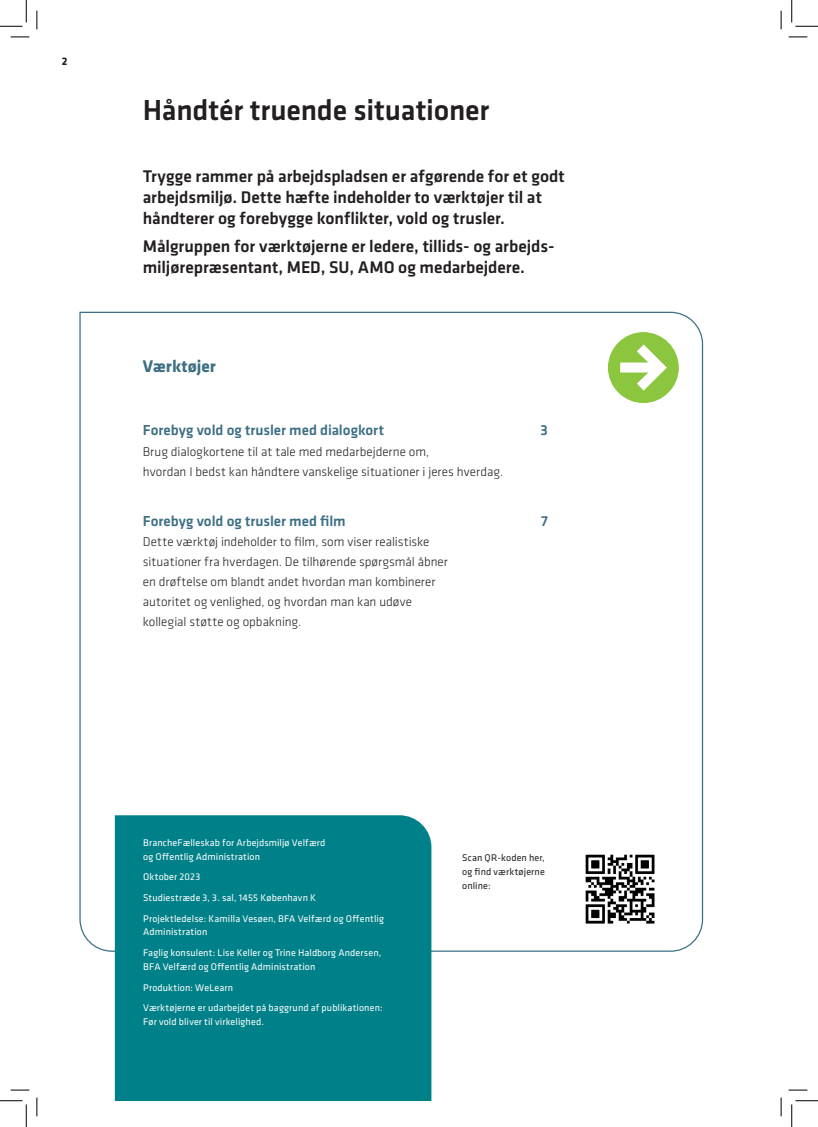
<style>
.page{position:relative;width:818px;height:1127px;background:#fff}
.page>*{position:absolute;margin:0;border:0;box-sizing:border-box;transform-origin:0 0}
.Rubrik-3{font:500 30px "Klavika";letter-spacing:-.005em;color:#231f20}
.Brød{font:500 17.5px/21px "Klavika";letter-spacing:-.005em;color:#231f20}
.Brød-2{font:700 17.5px "Klavika";letter-spacing:-.005em;color:#3d6f84}
.Indhold-a{font:500 15px "Klavika";color:#3d6f84}
.Indhold-b{font:300 13.12px/20px "Klavika";color:#231f20}
.t1{font:700 11.25px "Klavika Basic";color:#231f20}
.Kilde{font:10px/13.8px "Klavika";letter-spacing:.01em;color:#fff}
.Kilde-2{font:10px/13.8px "Klavika";letter-spacing:.015em;color:#231f20;text-align:justify}
</style>
<div class="page">
<svg style="left:79px;top:311px;width:625px;height:641px"></svg>
<div style="left:115px;top:815px;width:316px;height:285px;background:#008189"></div>
<svg style="left:608px;top:332px;width:71px;height:71px"></svg>
<img style="left:577px;top:846px;width:85px;height:85px">
<svg style="left:11px;top:36px;width:18px;height:2px"></svg>
<svg style="left:788px;top:36px;width:19px;height:2px"></svg>
<svg style="left:11px;top:1089px;width:18px;height:1px"></svg>
<svg style="left:788px;top:1089px;width:19px;height:1px"></svg>
<svg style="left:36px;top:11px;width:2px;height:18px"></svg>
<svg style="left:36px;top:1097px;width:2px;height:18px"></svg>
<svg style="left:780px;top:11px;width:2px;height:18px"></svg>
<svg style="left:780px;top:1097px;width:2px;height:18px"></svg>
<svg style="left:0;top:0;width:27px;height:27px"></svg>
<svg style="left:0;top:1100px;width:27px;height:26px"></svg>
<svg style="left:791px;top:0;width:27px;height:27px"></svg>
<svg style="left:791px;top:1100px;width:27px;height:26px"></svg>
<p class="t1" style="left:62px;top:53px;width:7px">2</p>
<p class="Rubrik-3" style="left:143px;top:90px;width:348px">Håndtér truende situationer</p>
<p class="Brød" style="left:143px;top:165px;width:423px">Trygge rammer på arbejdspladsen er afgørende for et godt arbejdsmiljø. Dette hæfte indeholder to værktøjer til at håndterer og forebygge konflikter, vold og trusler.</p>
<p class="Brød" style="left:143px;top:235px;width:413px">Målgruppen for værktøjerne er ledere, tillids- og arbejds&shy;miljørepræsentant, MED, SU, AMO og medarbejdere.</p>
<p class="Brød-2" style="left:143px;top:353px;width:74px">Værktøjer</p>
<p class="Indhold-a" style="left:143px;top:420px;width:243px">Forebyg vold og trusler med dialogkort</p>
<p class="Indhold-a" style="left:540px;top:420px;width:9px">3</p>
<p class="Indhold-b" style="left:143px;top:441px;width:362px">Brug dialogkortene til at tale med medarbejderne om,<br>hvordan I bedst kan håndtere vanskelige situationer i jeres hverdag.</p>
<p class="Indhold-a" style="left:143px;top:511px;width:204px">Forebyg vold og trusler med film</p>
<p class="Indhold-a" style="left:541px;top:511px;width:8px">7</p>
<p class="Indhold-b" style="left:143px;top:531px;width:306px">Dette værktøj indeholder to film, som viser realistiske situationer fra hverdagen. De tilhørende spørgsmål åbner en drøftelse om blandt andet hvordan man kombinerer autoritet og venlighed, og hvordan man kan udøve kollegial støtte og opbakning.</p>
<p class="Kilde" style="left:143px;top:835px;width:184px">BrancheFælleskab for Arbejdsmiljø Velfærd og Offentlig Administration</p>
<p class="Kilde" style="left:143px;top:869px;width:59px">Oktober 2023</p>
<p class="Kilde" style="left:143px;top:890px;width:174px">Studiestræde 3, 3. sal, 1455 København K</p>
<p class="Kilde" style="left:143px;top:911px;width:242px">Projektledelse: Kamilla Vesøen, BFA Velfærd og Offentlig<br>Administration</p>
<p class="Kilde" style="left:143px;top:945px;width:240px">Faglig konsulent: Lise Keller og Trine Haldborg Andersen,<br>BFA Velfærd og Offentlig Administration</p>
<p class="Kilde" style="left:143px;top:979px;width:92px">Produktion: WeLearn</p>
<p class="Kilde" style="left:143px;top:1000px;width:241px">Værktøjerne er udarbejdet på baggrund af publikationen:<br>Før vold bliver til virkelighed.</p>
<p class="Kilde-2" style="left:462px;top:850px;width:84px">Scan QR-koden her, og find værktøjerne online:</p>
</div>
